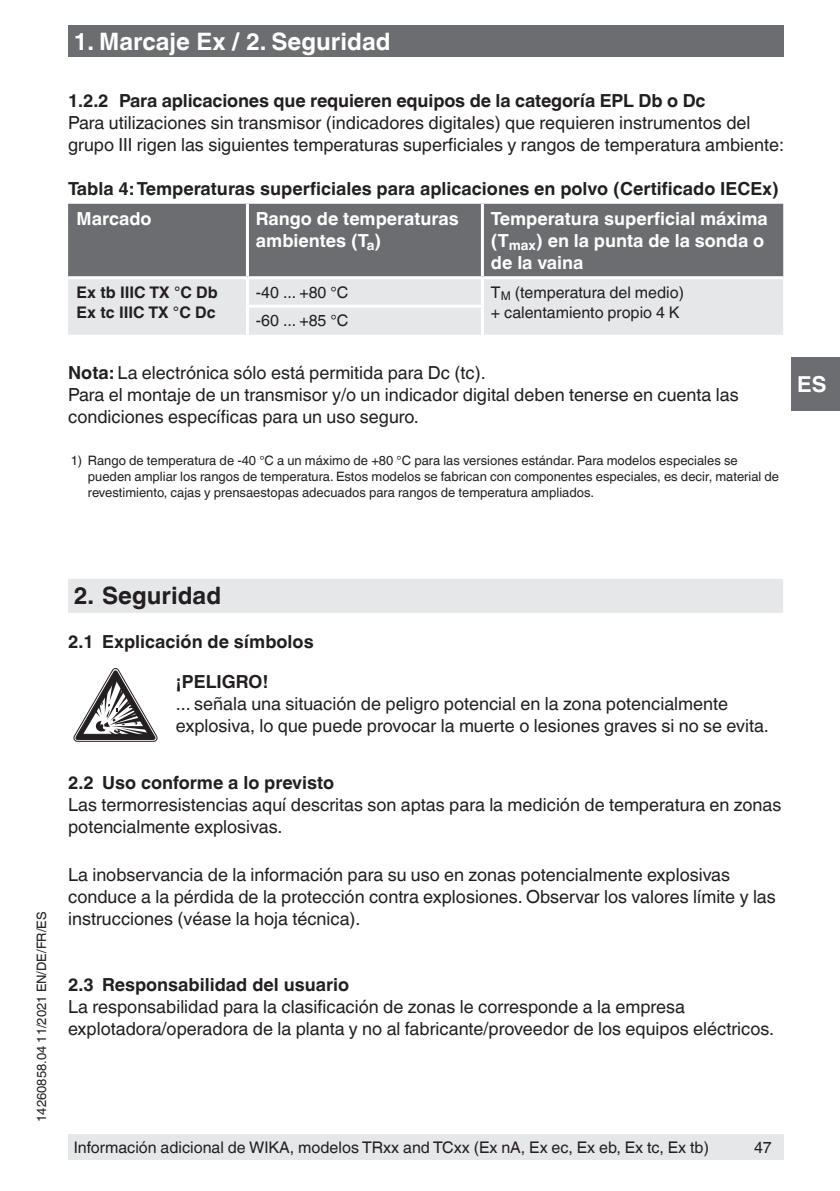
<style>
.page{position:relative;width:840px;height:1191px;background:#fff}
.page>*{position:absolute;margin:0;border:0;box-sizing:border-box;transform-origin:0 0}
.t1{font:700 24px "Helvetica World";color:#fff}
.t2{font:700 24px "Helvetica World";color:#231f20}
.t3{font:700 22px "Helvetica World";color:#fff}
.t4{font:18px/22px "Helvetica World";color:#231f20}
.t5{font:700 18px "Helvetica World";color:#231f20}
.t6{font:700 18px/22px "Helvetica World";color:#fff}
.t7{font:16px/20px "Helvetica World";color:#231f20}
.t8{font:700 16px/20px "Helvetica World";color:#231f20}
.t9{font:13px/16px "Helvetica World";color:#231f20}
.s1{font-weight:700}
</style>
<div class="page">
<div style="left:791px;top:357px;width:48px;height:54px;background:#6c6d70"></div>
<div style="left:68px;top:26px;width:714px;height:31px;background:#6c6d70"></div>
<div style="left:68px;top:1134px;width:714px;height:25px;background:#e6e7e9"></div>
<div style="left:68px;top:579px;width:714px;height:34px;background:#e6e7e9"></div>
<div style="left:68px;top:204px;width:714px;height:72px;background:#6c6d70"></div>
<div style="left:68px;top:279px;width:714px;height:56px;background:#e6e7e9"></div>
<hr style="left:246px;top:204px;width:3px;height:72px;background:#fff">
<hr style="left:480px;top:204px;width:3px;height:72px;background:#fff">
<hr style="left:246px;top:279px;width:3px;height:26px;background:#fff">
<hr style="left:246px;top:305px;width:237px;height:3px;background:#fff">
<hr style="left:246px;top:308px;width:3px;height:27px;background:#fff">
<hr style="left:480px;top:279px;width:3px;height:26px;background:#fff">
<hr style="left:480px;top:308px;width:3px;height:27px;background:#fff">
<svg style="left:74px;top:668px;width:83px;height:73px"></svg>
<h1 class="t1" style="left:74px;top:27px;width:318px">1. Marcaje Ex / 2. Seguridad</h1>
<p class="t5" style="left:68px;top:90px;width:638px">1.2.2 Para aplicaciones que requieren equipos de la categoría EPL Db o Dc</p>
<p class="t4" style="left:68px;top:112px;width:717px">Para utilizaciones sin transmisor (indicadores digitales) que requieren instrumentos del grupo III rigen las siguientes temperaturas superficiales y rangos de temperatura ambiente:</p>
<p class="t5" style="left:68px;top:178px;width:712px">Tabla 4: Temperaturas superficiales para aplicaciones en polvo (Certificado IECEx)</p>
<p class="t6" style="left:77px;top:208px;width:76px">Marcado</p>
<p class="t6" style="left:256px;top:208px;width:204px">Rango de temperaturas ambientes (T<sub>a</sub>)</p>
<p class="t6" style="left:490px;top:208px;width:278px">Temperatura superficial máxima (T<sub>max</sub>) en la punta de la sonda o de la vaina</p>
<p class="t8" style="left:77px;top:282px;width:143px">Ex tb IIIC TX °C Db<br>Ex tc IIIC TX °C Dc</p>
<p class="t7" style="left:256px;top:282px;width:94px">-40 ... +80 °C</p>
<p class="t7" style="left:490px;top:282px;width:194px">T<sub>M</sub> (temperatura del medio) + calentamiento propio 4 K</p>
<p class="t7" style="left:256px;top:311px;width:94px">-60 ... +85 °C</p>
<p class="t4" style="left:68px;top:361px;width:671px"><span class="s1">Nota:</span> La electrónica sólo está permitida para Dc (tc).<br>Para el montaje de un transmisor y/o un indicador digital deben tenerse en cuenta las condiciones específicas para un uso seguro.</p>
<p class="t9" style="left:88px;top:453px;width:692px;text-indent:-17px">1) Rango de temperatura de -40 °C a un máximo de +80 °C para las versiones estándar. Para modelos especiales se pueden ampliar los rangos de temperatura. Estos modelos se fabrican con componentes especiales, es decir, material de revestimiento, cajas y prensaestopas adecuados para rangos de temperatura ampliados.</p>
<p class="t3" style="left:796px;top:372px;width:31px">ES</p>
<p class="t9" style="left:34px;top:1121px;width:211px;rotate:-90deg">14260858.04 11/2021 EN/DE/FR/ES</p>
<h1 class="t2" style="left:74px;top:582px;width:149px">2. Seguridad</h1>
<p class="t5" style="left:68px;top:631px;width:247px">2.1 Explicación de símbolos</p>
<p class="t5" style="left:176px;top:671px;width:94px">¡PELIGRO!</p>
<p class="t4" style="left:176px;top:692px;width:594px">... señala una situación de peligro potencial en la zona potencialmente explosiva, lo que puede provocar la muerte o lesiones graves si no se evita.</p>
<p class="t5" style="left:68px;top:772px;width:267px">2.2 Uso conforme a lo previsto</p>
<p class="t4" style="left:68px;top:794px;width:714px">Las termorresistencias aquí descritas son aptas para la medición de temperatura en zonas potencialmente explosivas.</p>
<p class="t4" style="left:68px;top:864px;width:708px">La inobservancia de la información para su uso en zonas potencialmente explosivas conduce a la pérdida de la protección contra explosiones. Observar los valores límite y las instrucciones (véase la hoja técnica).</p>
<p class="t5" style="left:68px;top:974px;width:282px">2.3 Responsabilidad del usuario</p>
<p class="t4" style="left:68px;top:996px;width:707px">La responsabilidad para la clasificación de zonas le corresponde a la empresa explotadora/operadora de la planta y no al fabricante/proveedor de los equipos eléctricos.</p>
<p class="t7" style="left:74px;top:1137px;width:636px">Información adicional de WIKA, modelos TRxx and TCxx (Ex nA, Ex ec, Ex eb, Ex tc, Ex tb)</p>
<p class="t7" style="left:753px;top:1137px;width:19px">47</p>
</div>
